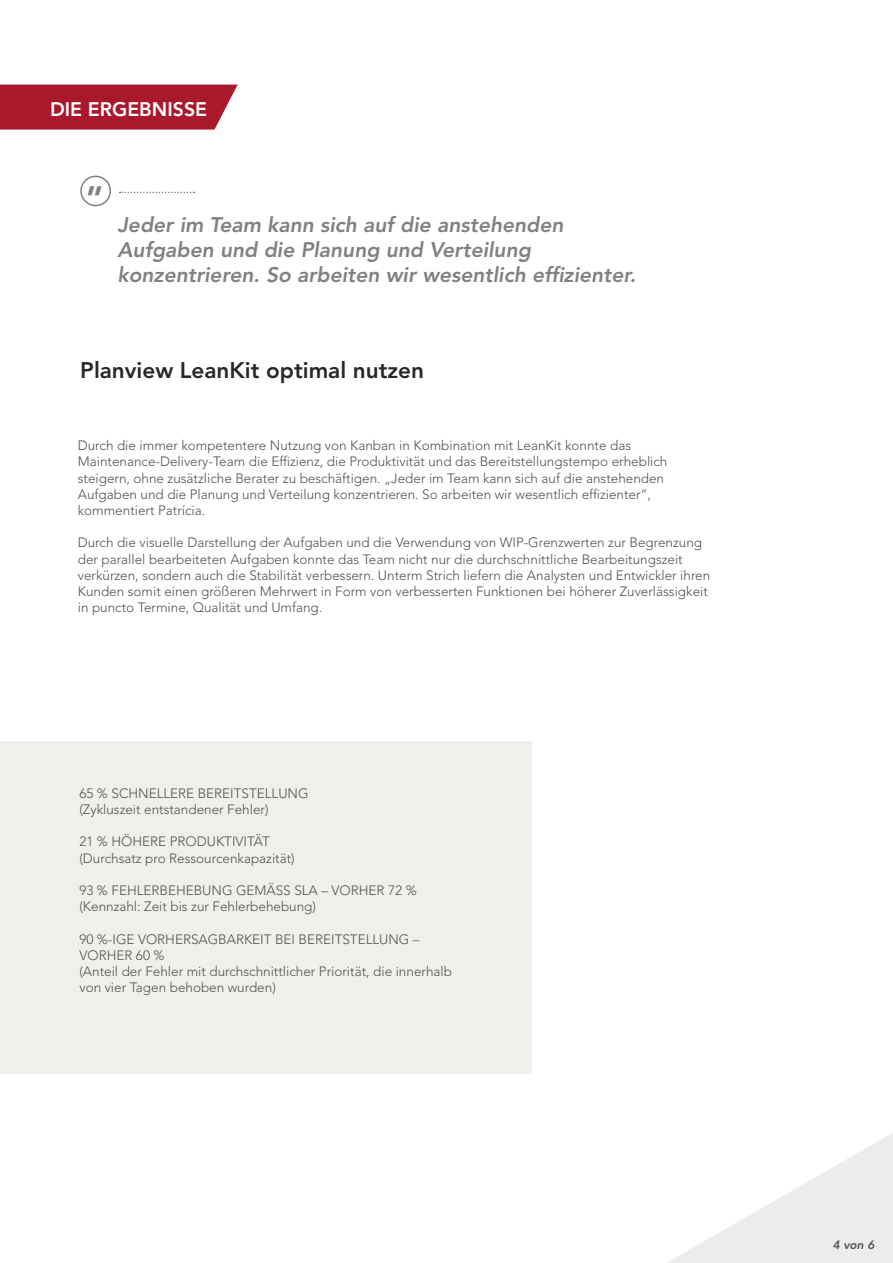
<style>
.page{position:relative;width:893px;height:1263px;background:#fff}
.page>*{position:absolute;margin:0;border:0;box-sizing:border-box;transform-origin:0 0}
.t1{font:800 34.5px "Avenir LT Std";color:#828080}
.t2{font:800 22.5px "Avenir LT Std";color:#262926}
.t3{font:italic 800 21px/25.2px "Avenir LT Std";color:#828080}
.t4{font:800 19.5px "Avenir LT Std";color:#fff}
.t5{font:300 13.5px/16.2px "Avenir LT Std";color:#52544d}
.t6{font:italic 800 12px "Avenir LT Std";color:#545952}
</style>
<div class="page">
<svg style="left:0;top:85px;width:238px;height:45px;background:#ae2538"></svg>
<div style="left:80px;top:176px;width:31px;height:30px;border:2px solid #828080;border-radius:50%"></div>
<svg style="left:119px;top:192px;width:76px;height:1px"></svg>
<svg style="left:667px;top:1133px;width:226px;height:130px;fill:#edeeed"></svg>
<div style="left:0;top:741px;width:532px;height:333px;background:#eef0eb"></div>
<h3 class="t4" style="left:50px;top:97px;width:159px">DIE ERGEBNISSE</h3>
<h1 class="t1" style="left:86px;top:159px;width:19px">„</h1>
<h3 class="t3" style="left:117px;top:212px;width:520px">Jeder im Team kann sich auf die anstehenden<br>Aufgaben und die Planung und Verteilung konzentrieren. So arbeiten wir wesentlich effizienter.</h3>
<h2 class="t2" style="left:80px;top:357px;width:345px">Planview LeanKit optimal nutzen</h2>
<p class="t5" style="left:78px;top:437px;width:591px">Durch die immer kompetentere Nutzung von Kanban in Kombination mit LeanKit konnte das Maintenance-Delivery-Team die Effizienz, die Produktivität und das Bereitstellungstempo erheblich steigern, ohne zusätzliche Berater zu beschäftigen. „Jeder im Team kann sich auf die anstehenden Aufgaben und die Planung und Verteilung konzentrieren. So arbeiten wir wesentlich effizienter“, kommentiert Patrícia.</p>
<p class="t5" style="left:78px;top:535px;width:634px">Durch die visuelle Darstellung der Aufgaben und die Verwendung von WIP-Grenzwerten zur Begrenzung der parallel bearbeiteten Aufgaben konnte das Team nicht nur die durchschnittliche Bearbeitungszeit verkürzen, sondern auch die Stabilität verbessern. Unterm Strich liefern die Analysten und Entwickler ihren Kunden somit einen größeren Mehrwert in Form von verbesserten Funktionen bei höherer Zuverlässigkeit in puncto Termine, Qualität und Umfang.</p>
<p class="t5" style="left:79px;top:785px;width:231px">65 % SCHNELLERE BEREITSTELLUNG (Zykluszeit entstandener Fehler)</p>
<p class="t5" style="left:79px;top:834px;width:217px">21 % HÖHERE PRODUKTIVITÄT (Durchsatz pro Ressourcenkapazität)</p>
<p class="t5" style="left:79px;top:882px;width:339px">93 % FEHLERBEHEBUNG GEMÄSS SLA – VORHER 72 % (Kennzahl: Zeit bis zur Fehlerbehebung)</p>
<p class="t5" style="left:79px;top:931px;width:374px">90 %-IGE VORHERSAGBARKEIT BEI BEREITSTELLUNG – VORHER 60 %<br>(Anteil der Fehler mit durchschnittlicher Priorität, die innerhalb von vier Tagen behoben wurden)</p>
<p class="t6" style="left:833px;top:1237px;width:43px">4 von 6</p>
</div>
